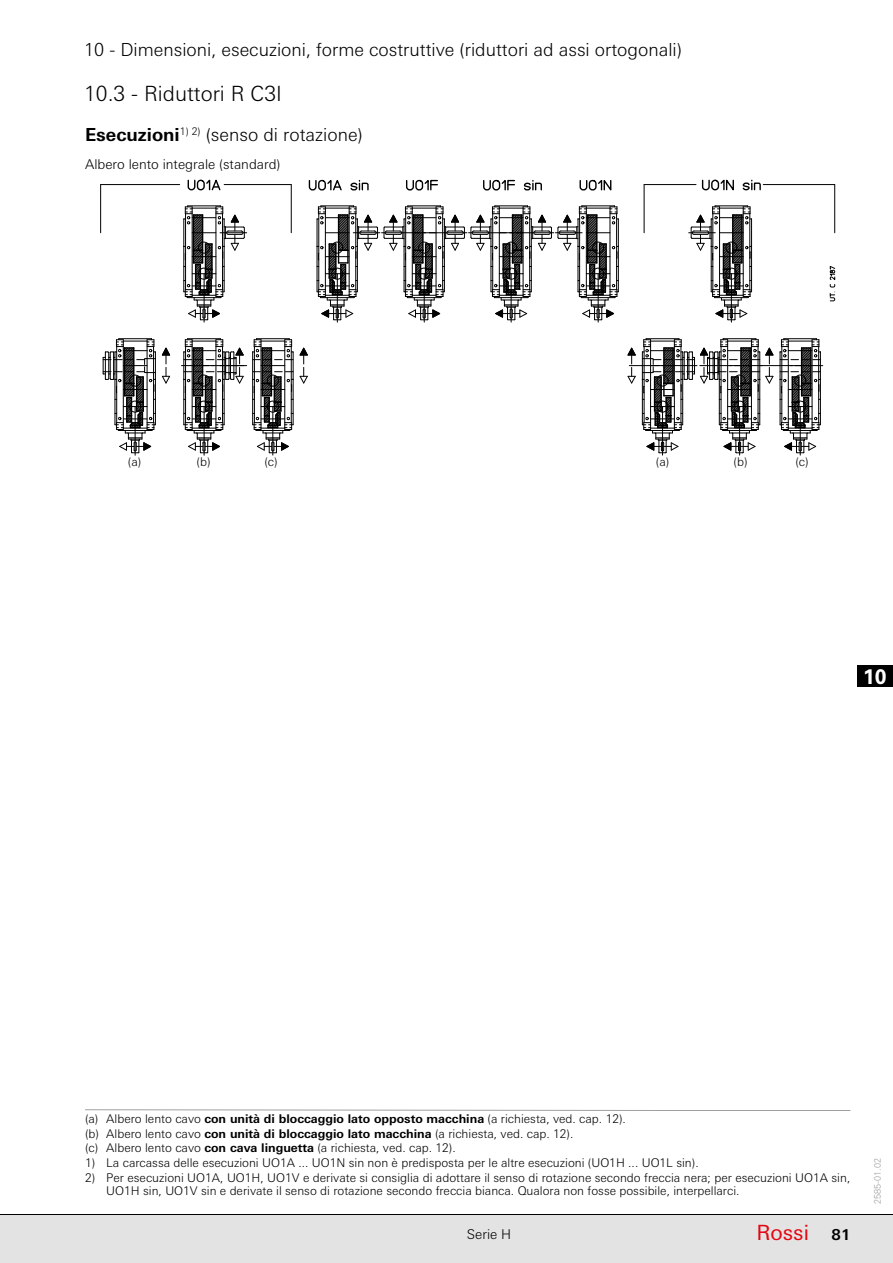
<style>
.page{position:relative;width:893px;height:1263px;background:#fff}
.page>*{position:absolute;margin:0;border:0;box-sizing:border-box;transform-origin:0 0}
.t1{font:300 21px "Univers Next W1 G";color:#000}
.t2{font:21px "Univers Next W1 G";color:#e30613}
.t3{font:700 21px "Univers LT Std";color:#fff}
.t4{font:300 18px "Univers Next W1 G";color:#000}
.t5{font:300 13.5px "Univers Next W1 G";color:#000}
.t6{font:300 12px/14.9px "Univers Next W1 G";color:#000}
.t7{font:300 9px "Univers Next W1 G";color:#9d9d9c}
.s1{font-weight:700}
.s2{font-weight:700;font-size:15px;color:#000}
</style>
<div class="page">
<div style="left:850px;top:666px;width:43px;height:21px;background:#000"></div>
<div style="left:848px;top:643px;width:9px;height:68px;background:#fff"></div>
<div style="left:0;top:1215px;width:893px;height:48px;background:#e3e3e3"></div>
<hr style="left:0;top:1214px;width:893px;height:1px;background:#000">
<hr style="left:0;top:1215px;width:893px;height:1px;background:#000">
<hr style="left:119px;top:338px;width:33px;height:1px;background:#000">
<hr style="left:257px;top:338px;width:32px;height:1px;background:#000">
<hr style="left:784px;top:338px;width:32px;height:1px;background:#000">
<hr style="left:188px;top:338px;width:32px;height:1px;background:#000">
<hr style="left:629px;top:365px;width:30px;height:1px;background:#000">
<hr style="left:723px;top:338px;width:33px;height:1px;background:#000">
<hr style="left:646px;top:338px;width:33px;height:1px;background:#000">
<hr style="left:834px;top:185px;width:1px;height:48px;background:#000">
<hr style="left:763px;top:184px;width:72px;height:1px;background:#000">
<hr style="left:644px;top:185px;width:1px;height:48px;background:#000">
<hr style="left:644px;top:184px;width:52px;height:1px;background:#000">
<hr style="left:291px;top:185px;width:1px;height:48px;background:#000">
<hr style="left:224px;top:184px;width:67px;height:1px;background:#000">
<hr style="left:100px;top:185px;width:1px;height:48px;background:#000">
<hr style="left:101px;top:184px;width:79px;height:1px;background:#000">
<svg style="left:627px;top:347px;width:9px;height:37px"></svg>
<svg style="left:103px;top:339px;width:67px;height:116px"></svg>
<svg style="left:181px;top:339px;width:127px;height:116px"></svg>
<svg style="left:642px;top:339px;width:181px;height:116px"></svg>
<svg style="left:689px;top:206px;width:63px;height:116px"></svg>
<svg style="left:317px;top:206px;width:302px;height:116px"></svg>
<svg style="left:183px;top:206px;width:64px;height:116px"></svg>
<svg style="left:829px;top:266px;width:7px;height:36px"></svg>
<svg style="left:701px;top:179px;width:33px;height:12px"></svg>
<svg style="left:742px;top:180px;width:19px;height:11px"></svg>
<svg style="left:187px;top:179px;width:34px;height:12px"></svg>
<svg style="left:579px;top:179px;width:33px;height:12px"></svg>
<svg style="left:483px;top:179px;width:32px;height:12px"></svg>
<svg style="left:523px;top:181px;width:19px;height:10px"></svg>
<svg style="left:406px;top:179px;width:32px;height:12px"></svg>
<svg style="left:308px;top:179px;width:34px;height:12px"></svg>
<svg style="left:350px;top:181px;width:19px;height:10px"></svg>
<hr style="left:85px;top:1110px;width:765px;height:1px;background:#000">
<h2 class="t4" style="left:84px;top:39px;width:599px">10 - Dimensioni, esecuzioni, forme costruttive (riduttori ad assi ortogonali)</h2>
<h1 class="t1" style="left:84px;top:81px;width:199px">10.3 - Riduttori R C3I</h1>
<h2 class="t4" style="left:85px;top:124px;width:279px"><span class="s1">Esecuzioni</span><sup>1)</sup> <sup>2)</sup> (senso di rotazione)</h2>
<p class="t5" style="left:85px;top:156px;width:197px">Albero lento integrale (standard)</p>
<p class="t6" style="left:128px;top:454px;width:15px">(a)</p>
<p class="t6" style="left:197px;top:454px;width:15px">(b)</p>
<p class="t6" style="left:264px;top:454px;width:15px">(c)</p>
<p class="t6" style="left:656px;top:454px;width:15px">(a)</p>
<p class="t6" style="left:734px;top:454px;width:15px">(b)</p>
<p class="t6" style="left:795px;top:454px;width:15px">(c)</p>
<h1 class="t3" style="left:863px;top:664px;width:25px">10</h1>
<p class="t6" style="left:85px;top:1111px;width:542px">(a) Albero lento cavo <span class="s1">con unità di bloccaggio lato opposto macchina</span> (a richiesta, ved. cap. 12). (b) Albero lento cavo <span class="s1">con unità di bloccaggio lato macchina</span> (a richiesta, ved. cap. 12).<br>(c) Albero lento cavo <span class="s1">con cava linguetta</span> (a richiesta, ved. cap. 12).</p>
<p class="t6" style="left:85px;top:1155px;width:615px">1) La carcassa delle esecuzioni UO1A ... UO1N sin non è predisposta per le altre esecuzioni (UO1H ... UO1L sin).</p>
<p class="t6" style="left:106px;top:1171px;width:745px;line-height:12.8px;text-indent:-21px">2) Per esecuzioni UO1A, UO1H, UO1V e derivate si consiglia di adottare il senso di rotazione secondo freccia nera; per esecuzioni UO1A sin,<br>UO1H sin, UO1V sin e derivate il senso di rotazione secondo freccia bianca. Qualora non fosse possibile, interpellarci.</p>
<p class="t5" style="left:467px;top:1226px;width:46px">Serie H</p>
<h1 class="t2" style="left:756px;top:1220px;width:96px">Rossi <span class="s2">81</span></h1>
<p class="t7" style="left:872px;top:1204px;width:47px;rotate:-90deg">2585-01.02</p>
</div>
